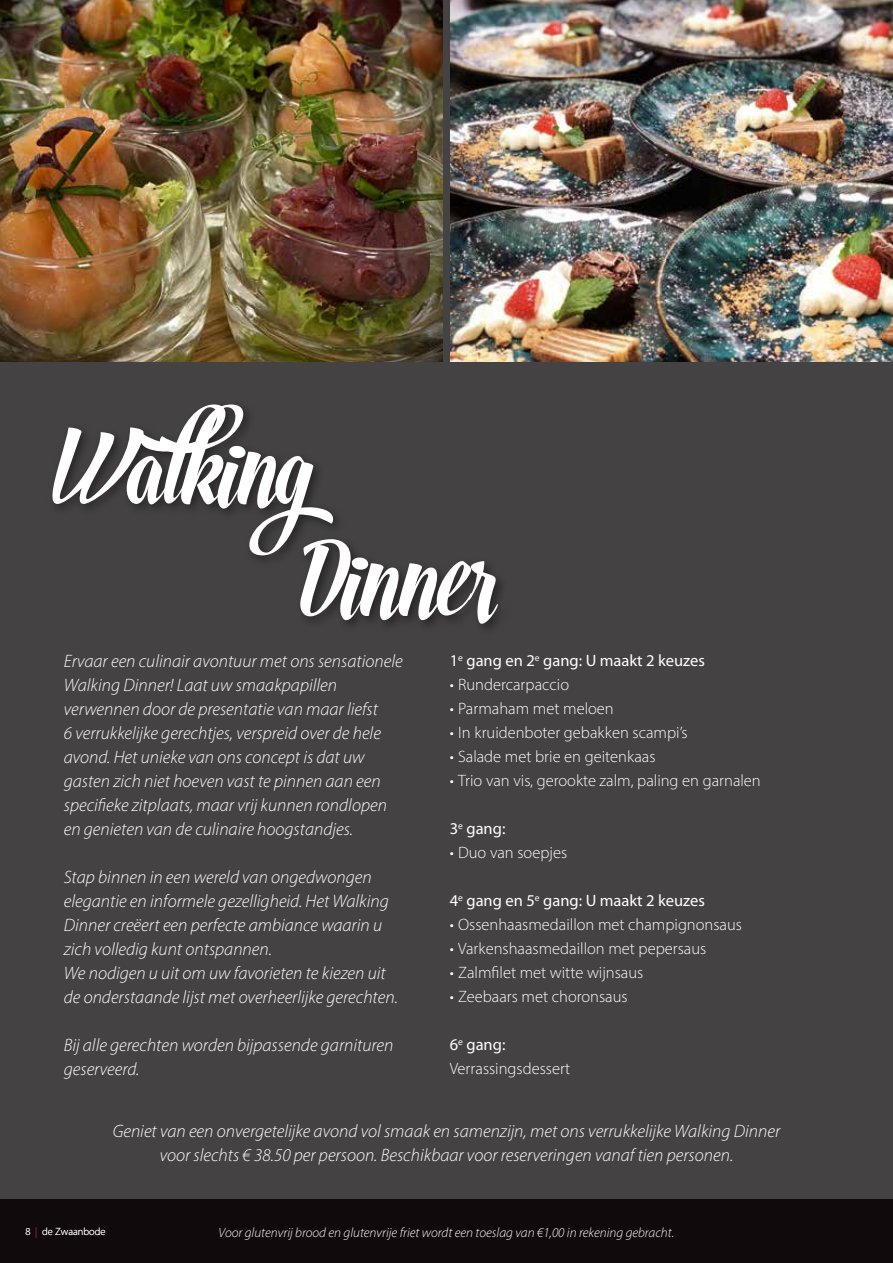
<style>
.page{position:relative;width:893px;height:1263px;background:#454243}
.page>*{position:absolute;margin:0;border:0;box-sizing:border-box;transform-origin:0 0}
.t1{font:93px/111.6px "Bonbon";color:#fff}
.t2{font:italic 300 18px/24px "Myriad Pro";color:#fff}
.t3{font:300 16.5px/24px "Myriad Pro";color:#fff}
.t4{font:16.5px "Myriad Pro";color:#fff}
.t5{font:italic 300 13.5px "Myriad Pro";color:#fff}
.t6{font:300 10.5px "Myriad Pro";color:#fff}
.s1{font-weight:400}
.s2{color:#97253b}
</style>
<div class="page">
<div style="left:0;top:1199px;width:893px;height:64px;background:#110a0c"></div>
<div style="left:47px;top:400px;width:464px;height:237px;background:#231f20;opacity:.85"></div>
<img style="left:0;top:0;width:442px;height:361px">
<img style="left:451px;top:0;width:442px;height:361px">
<h1 class="t1" style="left:301px;top:416px;width:196px;text-indent:-237px">Walking<br>Dinner</h1>
<p class="t2" style="left:64px;top:649px;width:340px">Ervaar een culinair avontuur met ons sensationele Walking Dinner! Laat uw smaakpapillen verwennen door de presentatie van maar liefst<br>6 verrukkelijke gerechtjes, verspreid over de hele avond. Het unieke van ons concept is dat uw gasten zich niet hoeven vast te pinnen aan een specifieke zitplaats, maar vrij kunnen rondlopen en genieten van de culinaire hoogstandjes.</p>
<p class="t2" style="left:64px;top:865px;width:336px">Stap binnen in een wereld van ongedwongen elegantie en informele gezelligheid. Het Walking Dinner creëert een perfecte ambiance waarin u zich volledig kunt ontspannen.<br>We nodigen u uit om uw favorieten te kiezen uit de onderstaande lijst met overheerlijke gerechten.</p>
<p class="t2" style="left:64px;top:1033px;width:331px">Bij alle gerechten worden bijpassende garnituren geserveerd.</p>
<p class="t4" style="left:450px;top:650px;width:257px">1<sup>e</sup> gang en 2<sup>e</sup> gang: U maakt 2 keuzes</p>
<p class="t3" style="left:450px;top:672px;width:121px">• Rundercarpaccio</p>
<p class="t3" style="left:450px;top:696px;width:166px">• Parmaham met meloen</p>
<p class="t3" style="left:450px;top:720px;width:240px">• In kruidenboter gebakken scampi’s</p>
<p class="t3" style="left:450px;top:744px;width:207px">• Salade met brie en geitenkaas</p>
<p class="t3" style="left:450px;top:769px;width:313px">• Trio van vis, gerookte zalm, paling en garnalen</p>
<p class="t4" style="left:450px;top:818px;width:57px">3<sup>e</sup> gang:</p>
<p class="t3" style="left:450px;top:840px;width:119px">• Duo van soepjes</p>
<p class="t4" style="left:450px;top:890px;width:257px">4<sup>e</sup> gang en 5<sup>e</sup> gang: U maakt 2 keuzes</p>
<p class="t3" style="left:450px;top:912px;width:294px">• Ossenhaasmedaillon met champignonsaus</p>
<p class="t3" style="left:450px;top:936px;width:258px">• Varkenshaasmedaillon met pepersaus</p>
<p class="t3" style="left:450px;top:960px;width:195px">• Zalmfilet met witte wijnsaus</p>
<p class="t3" style="left:450px;top:984px;width:179px">• Zeebaars met choronsaus</p>
<p class="t3" style="left:450px;top:1032px;width:122px"><span class="s1">6</span><sup>e</sup> <span class="s1">gang:<br></span>Verrassingsdessert</p>
<p class="t2" style="left:113px;top:1118px;width:669px;text-align:center">Geniet van een onvergetelijke avond vol smaak en samenzijn, met ons verrukkelijke Walking Dinner voor slechts € 38.50 per persoon. Beschikbaar voor reserveringen vanaf tien personen.</p>
<p class="t6" style="left:26px;top:1225px;width:82px">8 <span class="s2">|</span> de Zwaanbode</p>
<p class="t5" style="left:219px;top:1224px;width:457px">Voor glutenvrij brood en glutenvrije friet wordt een toeslag van €1,00 in rekening gebracht.</p>
</div>
